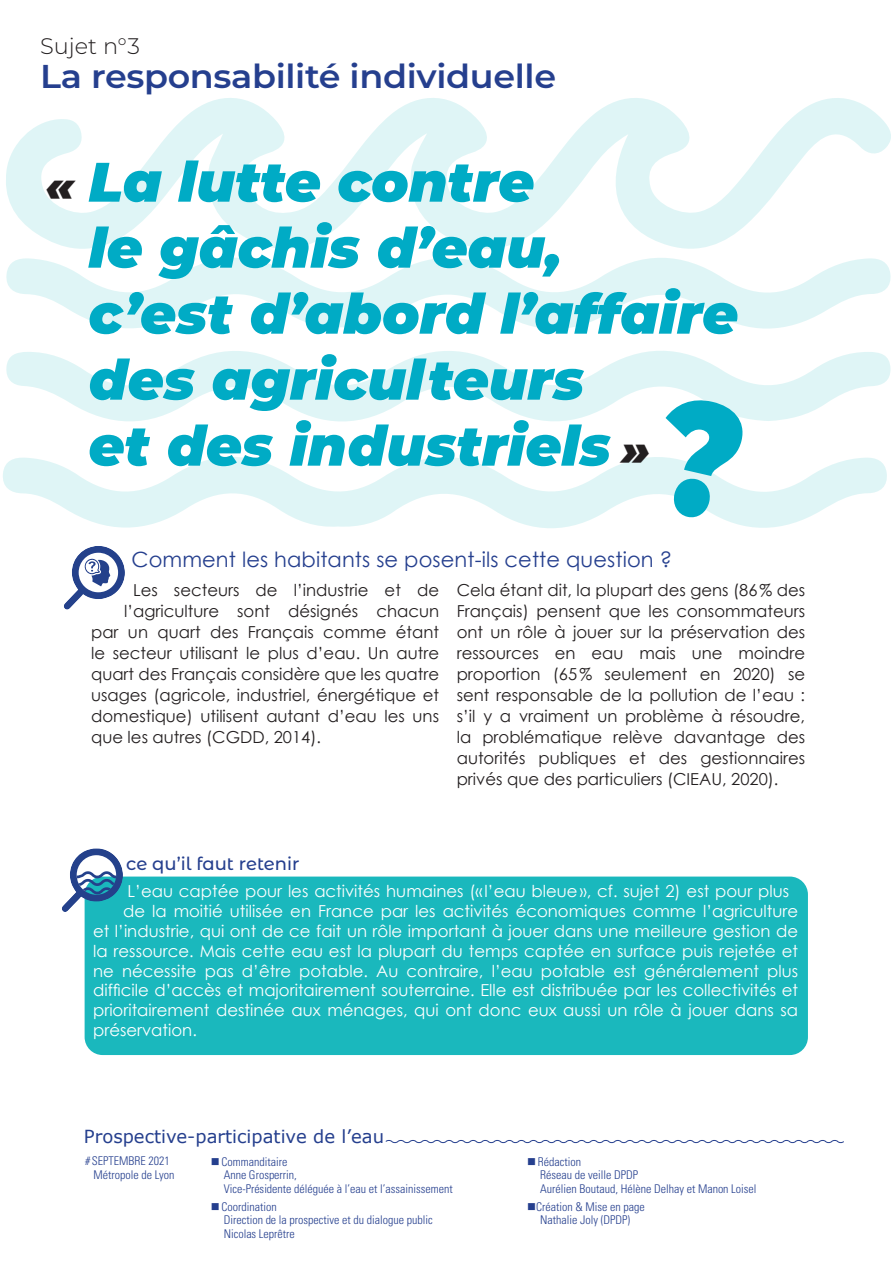
<style>
.page{position:relative;width:893px;height:1263px;background:#fff}
.page>*{position:absolute;margin:0;border:0;box-sizing:border-box;transform-origin:0 0}
.t1{font:italic 900 55.5px/66px "Montserrat";color:#00abc5}
.t2{font:600 33px "Montserrat";letter-spacing:-.01em;color:#253f8e;scale:1.06 1}
.t3{font:300 22.5px "Montserrat";color:#231f20}
.t4{font:21px "Century Gothic";letter-spacing:.005em;color:#253f8e}
.t5{font:18px "MS Reference Sans Serif";color:#253f8e}
.t6{font:500 18px "Montserrat Alternates";color:#253f8e}
.t7{font:16.5px/21px "Century Gothic";color:#231f20;text-align:justify}
.t8{font:16.5px "Century Gothic";color:#fff}
.t9{font:300 condensed 12px/13.5px "Univers LT Std";color:#253f8e}
.s1{font-size:45px;color:#231f20}
</style>
<div class="page">
<svg style="left:105px;top:525px;width:680px;height:3px"></svg>
<svg style="left:6px;top:98px;width:885px;height:151px"></svg>
<svg style="left:6px;top:258px;width:885px;height:71px;fill:#dff5f6"></svg>
<svg style="left:6px;top:351px;width:885px;height:41px;fill:#dff5f6"></svg>
<div style="left:85px;top:876px;width:723px;height:179px;background:#1ab8bd;border-radius:18px"></div>
<svg style="left:62px;top:848px;width:61px;height:64px"></svg>
<svg style="left:64px;top:546px;width:61px;height:63px"></svg>
<svg style="left:385px;top:1140px;width:459px;height:4px"></svg>
<svg style="left:3px;top:392px;width:884px;height:133px"></svg>
<h3 class="t3" style="left:40px;top:31px;width:101px">Sujet n°3</h3>
<h2 class="t2" style="left:40px;top:53px;width:488px">La responsabilité individuelle</h2>
<h1 class="t1" style="left:89px;top:145px;width:651px;text-indent:-43px"><span class="s1">«</span> La lutte contre<br>le gâchis d’eau,<br>c’est d’abord l’affaire des agriculteurs<br>et des industriels <span class="s1">»</span></h1>
<p class="t4" style="left:132px;top:545px;width:542px">Comment les habitants se posent-ils cette question ?</p>
<p class="t7" style="left:133px;top:580px;width:308px">Les secteurs de l’industrie et de</p>
<p class="t7" style="left:124px;top:601px;width:317px">l’agriculture sont désignés chacun</p>
<p class="t7" style="left:91px;top:622px;width:350px">par un quart des Français comme étant</p>
<p class="t7" style="left:91px;top:643px;width:349px">le secteur utilisant le plus d’eau. Un autre</p>
<p class="t7" style="left:91px;top:664px;width:350px">quart des Français considère que les quatre</p>
<p class="t7" style="left:91px;top:685px;width:350px">usages (agricole, industriel, énergétique et</p>
<p class="t7" style="left:91px;top:706px;width:350px">domestique) utilisent autant d’eau les uns</p>
<p class="t7" style="left:91px;top:727px;width:231px">que les autres (CGDD, 2014).</p>
<p class="t7" style="left:457px;top:580px;width:350px">Cela étant dit, la plupart des gens (86% des Français) pensent que les consommateurs ont un rôle à jouer sur la préservation des ressources en eau mais une moindre proportion (65% seulement en 2020) se sent responsable de la pollution de l’eau : s’il y a vraiment un problème à résoudre, la problématique relève davantage des autorités publiques et des gestionnaires privés que des particuliers (CIEAU, 2020).</p>
<p class="t6" style="left:126px;top:851px;width:175px">ce qu’il faut retenir</p>
<p class="t8" style="left:128px;top:880px;width:663px">L’eau captée pour les activités humaines (« l’eau bleue», cf. sujet 2) est pour plus</p>
<p class="t8" style="left:123px;top:900px;width:677px">de la moitié utilisée en France par les activités économiques comme l’agriculture</p>
<p class="t8" style="left:93px;top:919px;width:707px">et l’industrie, qui ont de ce fait un rôle important à jouer dans une meilleure gestion de</p>
<p class="t8" style="left:93px;top:939px;width:707px">la ressource. Mais cette eau est la plupart du temps captée en surface puis rejetée et</p>
<p class="t8" style="left:93px;top:959px;width:706px">ne nécessite pas d’être potable. Au contraire, l’eau potable est généralement plus</p>
<p class="t8" style="left:93px;top:979px;width:707px">difficile d’accès et majoritairement souterraine. Elle est distribuée par les collectivités et</p>
<p class="t8" style="left:93px;top:999px;width:707px">prioritairement destinée aux ménages, qui ont donc eux aussi un rôle à jouer dans sa</p>
<p class="t8" style="left:93px;top:1018px;width:105px">préservation.</p>
<p class="t5" style="left:84px;top:1125px;width:302px">Prospective-participative de l’eau</p>
<p class="t9" style="left:94px;top:1154px;width:83px;text-indent:-9px"># SEPTEMBRE 2021<br>Métropole de Lyon</p>
<p class="t9" style="left:224px;top:1155px;width:231px;text-indent:-13px">■ Commanditaire<br>Anne Grosperrin,<br>Vice-Présidente déléguée à l’eau et l’assainissement</p>
<p class="t9" style="left:224px;top:1200px;width:211px;text-indent:-13px">■Coordination<br>Direction de la prospective et du dialogue public<br>Nicolas Leprêtre</p>
<p class="t9" style="left:540px;top:1155px;width:218px;text-indent:-13px">■Rédaction<br>Réseau de veille DPDP<br>Aurélien Boutaud, Hélène Delhay et Manon Loisel</p>
<p class="t9" style="left:527px;top:1200px;width:119px;text-align:center">■Création &amp; Mise en page<br>Nathalie Joly (DPDP)</p>
</div>
